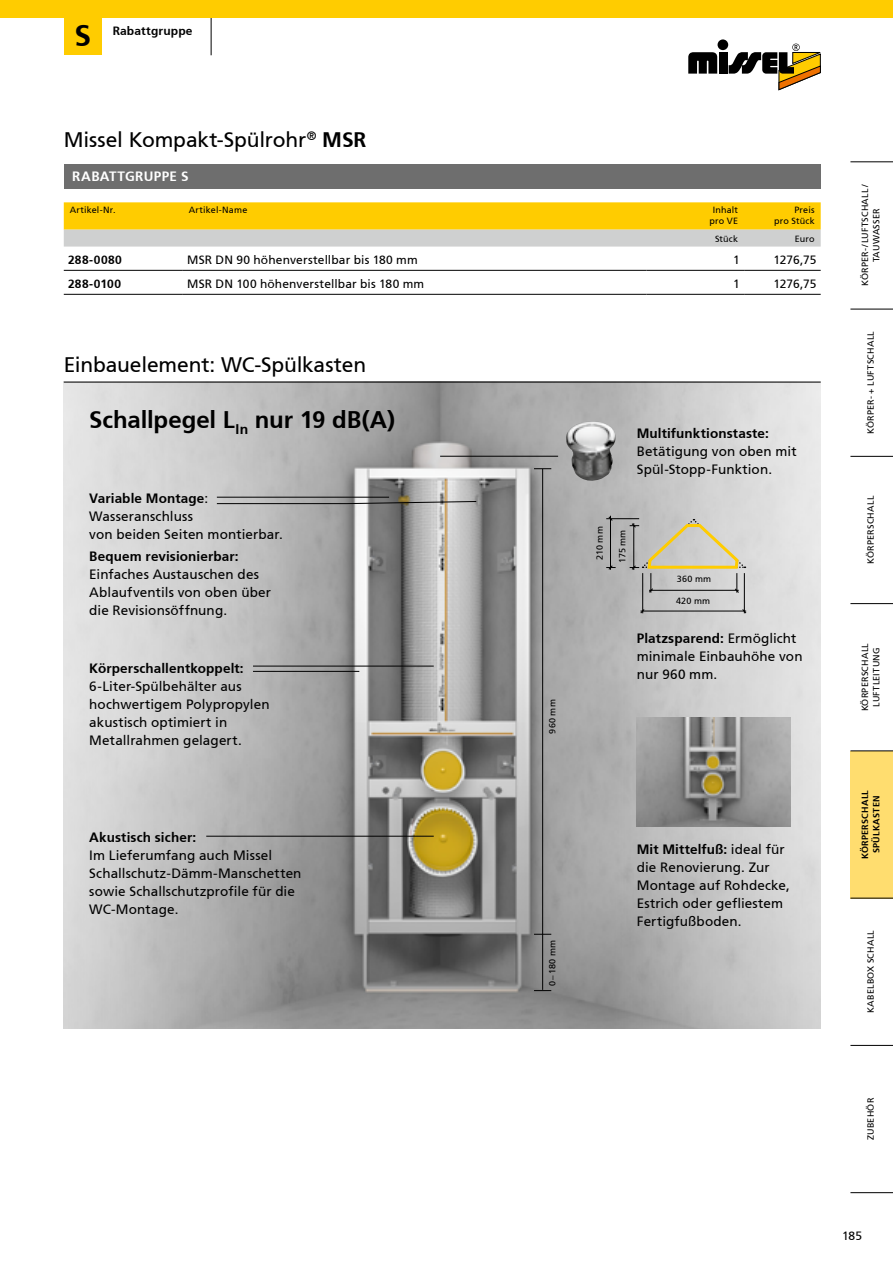
<style>
.page{position:relative;width:893px;height:1263px;background:#fff}
.page>*{position:absolute;margin:0;border:0;box-sizing:border-box;transform-origin:0 0}
.t1{font:700 30px "Frutiger";color:#000}
.t2{font:700 24px "Frutiger";letter-spacing:-.005em;color:#000}
.t3{font:21px "Frutiger";letter-spacing:-.01em;color:#000}
.t4{font:13.5px/18px "Frutiger";letter-spacing:.01em;color:#000}
.t5{font:700 13.5px "Frutiger";letter-spacing:.01em;color:#000}
.t6{font:700 13.5px "Frutiger";letter-spacing:.025em;color:#fff}
.t7{font:12px "Frutiger";letter-spacing:.01em;color:#000}
.t8{font:700 12px "Frutiger";letter-spacing:.015em;color:#000}
.t9{font:9px/10.8px "Frutiger";letter-spacing:.025em;color:#000;text-align:center}
.t10{font:700 9px/11.2px "Frutiger";letter-spacing:.03em;color:#000;text-align:center}
.s1{font-weight:700}
</style>
<div class="page">
<hr style="left:211px;top:0;width:1px;height:55px;background:#000">
<div style="left:64px;top:11px;width:37px;height:44px;background:#fc0"></div>
<svg style="left:63px;top:381px;width:758px;height:648px;background:#b4b3b2"></svg>
<img style="left:637px;top:718px;width:154px;height:108px">
<div style="left:718px;top:39px;width:10px;height:11px;background:#000;border-radius:50%"></div>
<div style="left:719px;top:52px;width:8px;height:22px;background:#000"></div>
<svg style="left:688px;top:52px;width:29px;height:22px"></svg>
<svg style="left:729px;top:44px;width:92px;height:46px"></svg>
<div style="left:64px;top:164px;width:757px;height:26px;background:#6e6e6e"></div>
<svg style="left:64px;top:202px;width:757px;height:45px;background:#ecce53"></svg>
<hr style="left:64px;top:270px;width:119px;height:1px;background:#000">
<hr style="left:183px;top:270px;width:463px;height:1px;background:#000">
<hr style="left:646px;top:270px;width:98px;height:1px;background:#000">
<hr style="left:744px;top:270px;width:77px;height:1px;background:#000">
<hr style="left:64px;top:294px;width:119px;height:1px;background:#000">
<hr style="left:183px;top:294px;width:463px;height:1px;background:#000">
<hr style="left:646px;top:294px;width:98px;height:1px;background:#000">
<hr style="left:744px;top:294px;width:77px;height:1px;background:#000">
<hr style="left:217px;top:497px;width:172px;height:1px;background:#000">
<hr style="left:440px;top:456px;width:118px;height:1px;background:#000">
<hr style="left:253px;top:671px;width:106px;height:1px;background:#000">
<hr style="left:253px;top:666px;width:181px;height:1px;background:#000">
<hr style="left:206px;top:836px;width:228px;height:1px;background:#000">
<svg style="left:216px;top:501px;width:261px;height:3px"></svg>
<img style="left:565px;top:421px;width:51px;height:64px">
<svg style="left:534px;top:468px;width:17px;height:1px"></svg>
<svg style="left:534px;top:934px;width:17px;height:1px"></svg>
<svg style="left:534px;top:990px;width:17px;height:1px"></svg>
<hr style="left:542px;top:469px;width:1px;height:521px;background:#000">
<hr style="left:642px;top:573px;width:1px;height:40px;background:#000">
<hr style="left:606px;top:518px;width:33px;height:1px;background:#000">
<hr style="left:744px;top:573px;width:1px;height:40px;background:#000">
<hr style="left:640px;top:611px;width:106px;height:1px;background:#000">
<hr style="left:610px;top:516px;width:1px;height:54px;background:#000">
<svg style="left:640px;top:608px;width:5px;height:6px"></svg>
<svg style="left:606px;top:565px;width:10px;height:5px"></svg>
<svg style="left:608px;top:516px;width:5px;height:5px"></svg>
<svg style="left:741px;top:608px;width:6px;height:6px"></svg>
<svg style="left:630px;top:519px;width:115px;height:74px;background:#c7c4b4"></svg>
<div style="left:0;top:0;width:893px;height:17px;background:#fc0"></div>
<svg style="left:850px;top:308px;width:43px;height:737px"></svg>
<div style="left:850px;top:751px;width:43px;height:147px;background:#ffdd6f"></div>
<hr style="left:850px;top:162px;width:43px;height:1px;background:#000">
<hr style="left:850px;top:751px;width:43px;height:1px;background:#000">
<hr style="left:850px;top:898px;width:43px;height:1px;background:#000">
<hr style="left:850px;top:1045px;width:43px;height:1px;background:#000">
<hr style="left:850px;top:1192px;width:43px;height:1px;background:#000">
<hr style="left:850px;top:309px;width:43px;height:1px;background:#000">
<hr style="left:850px;top:456px;width:43px;height:1px;background:#000">
<hr style="left:850px;top:603px;width:43px;height:1px;background:#000">
<hr style="left:64px;top:382px;width:757px;height:1px;background:#000">
<h1 class="t1" style="left:75px;top:18px;width:18px">S</h1>
<p class="t8" style="left:113px;top:23px;width:81px">Rabattgruppe</p>
<h3 class="t3" style="left:64px;top:128px;width:304px">Missel Kompakt-Spülrohr<sup>®</sup> <span class="s1">MSR</span></h3>
<p class="t6" style="left:72px;top:168px;width:118px">RABATTGRUPPE S</p>
<p class="t9" style="left:70px;top:204px;width:47px">Artikel-Nr.</p>
<p class="t9" style="left:189px;top:204px;width:60px">Artikel-Name</p>
<p class="t9" style="left:709px;top:204px;width:30px">Inhalt pro VE</p>
<p class="t9" style="left:774px;top:204px;width:42px;text-align:right">Preis<br>pro Stück</p>
<p class="t9" style="left:715px;top:234px;width:25px">Stück</p>
<p class="t9" style="left:795px;top:234px;width:21px">Euro</p>
<p class="t8" style="left:68px;top:253px;width:55px">288-0080</p>
<p class="t7" style="left:187px;top:253px;width:232px">MSR DN 90 höhenverstellbar bis 180 mm</p>
<p class="t7" style="left:733px;top:253px;width:8px">1</p>
<p class="t7" style="left:774px;top:253px;width:44px">1276,75</p>
<p class="t8" style="left:68px;top:277px;width:55px">288-0100</p>
<p class="t7" style="left:187px;top:277px;width:239px">MSR DN 100 höhenverstellbar bis 180 mm</p>
<p class="t7" style="left:733px;top:277px;width:8px">1</p>
<p class="t7" style="left:774px;top:277px;width:44px">1276,75</p>
<h3 class="t3" style="left:64px;top:352px;width:304px">Einbauelement: WC-Spülkasten</h3>
<h2 class="t2" style="left:89px;top:405px;width:307px">Schallpegel L<sub>In</sub> nur 19 dB(A)</h2>
<p class="t4" style="left:89px;top:489px;width:195px"><span class="s1">Variable Montage</span>:<br>Wasseranschluss<br>von beiden Seiten montierbar.</p>
<p class="t5" style="left:89px;top:548px;width:151px">Bequem revisionierbar:</p>
<p class="t4" style="left:89px;top:565px;width:183px">Einfaches Austauschen des<br>Ablaufventils von oben über die Revisionsöffnung.</p>
<p class="t5" style="left:89px;top:660px;width:156px">Körperschallentkoppelt:</p>
<p class="t4" style="left:89px;top:677px;width:182px">6-Liter-Spülbehälter aus hochwertigem Polypropylen akustisch optimiert in<br>Metallrahmen gelagert.</p>
<p class="t5" style="left:89px;top:829px;width:108px">Akustisch sicher:</p>
<p class="t4" style="left:89px;top:846px;width:214px">Im Lieferumfang auch Missel<br>Schallschutz-Dämm-Manschetten sowie Schallschutzprofile für die<br>WC-Montage.</p>
<p class="t9" style="left:547px;top:734px;width:36px;rotate:-90deg">960 mm</p>
<p class="t5" style="left:637px;top:425px;width:134px">Multifunktionstaste:</p>
<p class="t4" style="left:637px;top:442px;width:161px">Betätigung von oben mit<br>Spül-Stopp-Funktion.</p>
<p class="t9" style="left:594px;top:560px;width:35px;rotate:-90deg">210 mm</p>
<p class="t9" style="left:617px;top:563px;width:35px;rotate:-90deg">175 mm</p>
<p class="t9" style="left:677px;top:573px;width:36px">360 mm</p>
<p class="t9" style="left:676px;top:596px;width:36px">420 mm</p>
<p class="t4" style="left:637px;top:629px;width:167px"><span class="s1">Platzsparend:</span> Ermöglicht minimale Einbauhöhe von nur 960 mm.</p>
<p class="t9" style="left:547px;top:986px;width:47px;rotate:-90deg">0–180 mm</p>
<p class="t4" style="left:637px;top:840px;width:155px"><span class="s1">Mit Mittelfuß:</span> ideal für die Renovierung. Zur<br>Montage auf Rohdecke,<br>Estrich oder gefliestem<br>Fertigfußboden.</p>
<p class="t9" style="left:859px;top:286px;width:103px;line-height:11.2px;rotate:-90deg">KÖRPER-/LUFTSCHALL/<br>TAUWASSER</p>
<p class="t9" style="left:865px;top:434px;width:105px;rotate:-90deg">KÖRPER- + LUFTSCHALL</p>
<p class="t9" style="left:865px;top:564px;width:70px;rotate:-90deg">KÖRPERSCHALL</p>
<p class="t9" style="left:859px;top:711px;width:70px;line-height:11.2px;rotate:-90deg">KÖRPERSCHALL<br>LUFTLEITUNG</p>
<p class="t10" style="left:859px;top:859px;width:71px;rotate:-90deg">KÖRPERSCHALL<br>SPÜLKASTEN</p>
<p class="t9" style="left:865px;top:1013px;width:85px;rotate:-90deg">KABELBOX SCHALL</p>
<p class="t9" style="left:865px;top:1140px;width:44px;rotate:-90deg">ZUBEHÖR</p>
<p class="t7" style="left:842px;top:1229px;width:22px">185</p>
</div>
